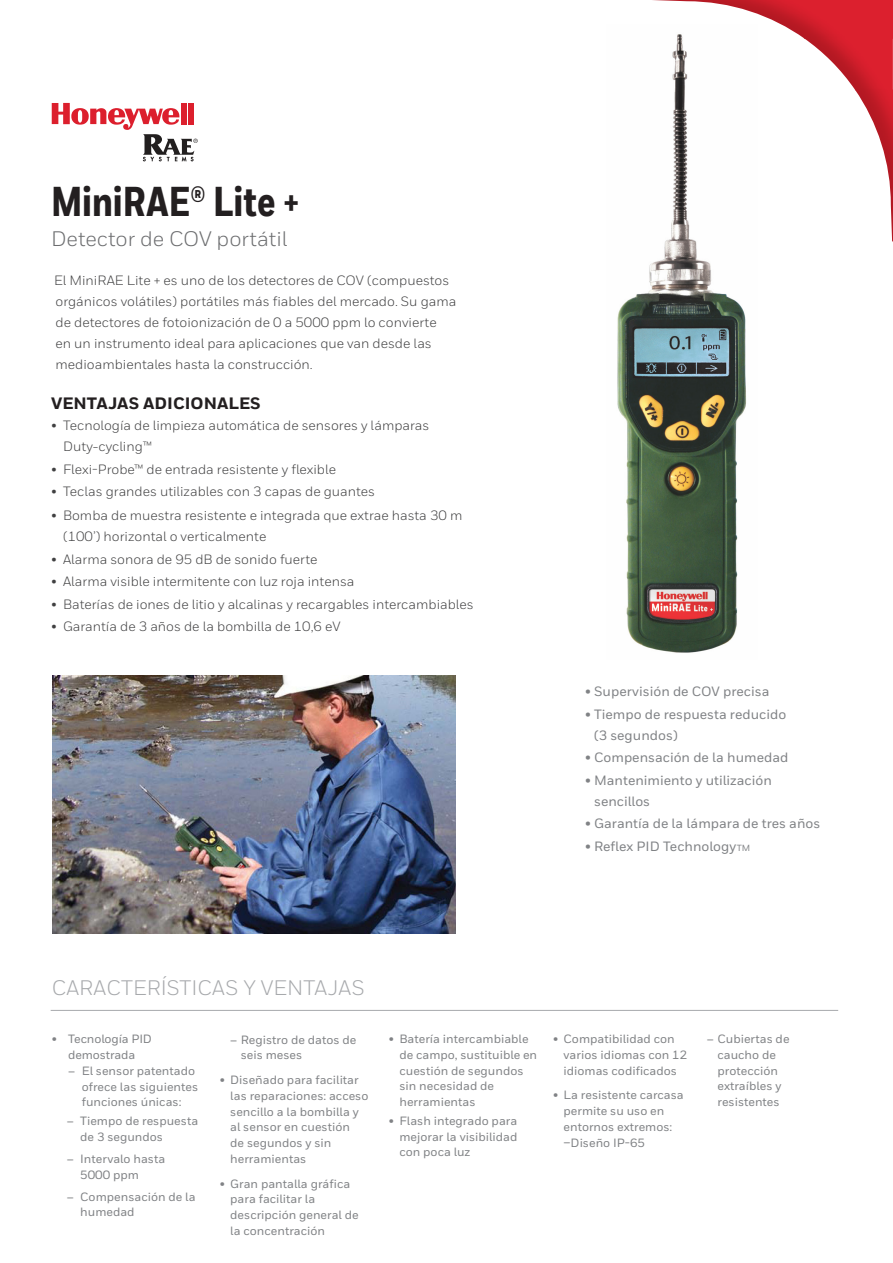
<style>
.page{position:relative;width:893px;height:1263px;background:#fff}
.page>*{position:absolute;margin:0;border:0;box-sizing:border-box;transform-origin:0 0}
.Paragraph_Style1{font:800 41.7px "Honeywell Cond";color:#231f20}
.Paragraph_Style6{font:21px "Honeywell Sans";color:#a7a9ac}
.Paragraph_Style2{font:21px "Honeywell Sans";color:#6c6d6f}
.Paragraph_Style4{font:800 16.5px "Honeywell Sans";color:#231f20}
.Paragraph_Style1-2{font:13.5px/21px "Honeywell Sans";color:#404041}
.Paragraph_Style3{font:13.5px/21px "Honeywell Sans";color:#404041}
.Paragraph_Style1-3{font:500 13.5px/21px "Honeywell Sans";color:#808285}
.Paragraph_Style5{font:13.5px/21px "Honeywell Sans";color:#404041}
.Paragraph_Style6-2{font:13.5px "Honeywell Sans";color:#404041}
.Paragraph_Style6-3{font:500 13.5px "Honeywell Sans";color:#808285}
.Paragraph_Style7{font:500 12px/15.8px "Honeywell Sans";color:#808285}
.Paragraph_Style10{font:500 12px/15.8px "Honeywell Sans";color:#808285}
.Paragraph_Style11{font:500 12px/15.8px "Honeywell Sans";color:#808285}
.Paragraph_Style15{font:500 12px/15.8px "Honeywell Sans";color:#808285}
.Paragraph_Style14{font:500 12px/15.8px "Honeywell Sans";color:#808285}
.Paragraph_Style16{font:500 12px/15.8px "Honeywell Sans";color:#808285;text-align:center}
.Paragraph_Style13{font:500 12px/15.8px "Honeywell Sans";color:#808285;text-align:justify}
.Paragraph_Style9{font:500 12px/15.8px "Honeywell Sans";color:#808285}
.s1{font-size:8.85px}
</style>
<div class="page">
<svg style="left:52px;top:103px;width:146px;height:58px"></svg>
<hr style="left:51px;top:1010px;width:787px;height:1px;background:#a7a9ac">
<img style="left:617px;top:39px;width:129px;height:614px">
<img style="left:653px;top:0;width:239px;height:39px">
<img style="left:803px;top:38px;width:89px;height:51px">
<img style="left:854px;top:89px;width:38px;height:148px">
<img style="left:52px;top:675px;width:404px;height:258px">
<p class="Paragraph_Style1" style="left:51px;top:176px;width:250px">MiniRAE® Lite +</p>
<p class="Paragraph_Style2" style="left:51px;top:226px;width:238px">Detector de COV portátil</p>
<p class="Paragraph_Style3" style="left:54px;top:270px;width:404px">El MiniRAE Lite + es uno de los detectores de COV (compuestos orgánicos volátiles) portátiles más fiables del mercado. Su gama de detectores de fotoionización de 0 a 5000 ppm lo convierte<br>en un instrumento ideal para aplicaciones que van desde las medioambientales hasta la construcción.</p>
<p class="Paragraph_Style4" style="left:51px;top:393px;width:211px">VENTAJAS ADICIONALES</p>
<p class="Paragraph_Style1-2" style="left:63px;top:415px;width:368px;text-indent:-12px">• Tecnología de limpieza automática de sensores y lámparas<br>Duty-cycling™</p>
<p class="Paragraph_Style1-2" style="left:51px;top:459px;width:286px">• Flexi-Probe™ de entrada resistente y flexible</p>
<p class="Paragraph_Style1-2" style="left:51px;top:481px;width:325px">• Teclas grandes utilizables con 3 capas de guantes</p>
<p class="Paragraph_Style5" style="left:63px;top:505px;width:401px;text-indent:-12px">• Bomba de muestra resistente e integrada que extrae hasta 30 m (100’) horizontal o verticalmente</p>
<p class="Paragraph_Style1-2" style="left:51px;top:549px;width:268px">• Alarma sonora de 95 dB de sonido fuerte</p>
<p class="Paragraph_Style1-2" style="left:51px;top:571px;width:305px">• Alarma visible intermitente con luz roja intensa</p>
<p class="Paragraph_Style1-2" style="left:51px;top:594px;width:424px">• Baterías de iones de litio y alcalinas y recargables intercambiables</p>
<p class="Paragraph_Style6-2" style="left:51px;top:618px;width:291px">• Garantía de 3 años de la bombilla de 10,6 eV</p>
<p class="Paragraph_Style1-3" style="left:585px;top:681px;width:186px">• Supervisión de COV precisa</p>
<p class="Paragraph_Style1-3" style="left:594px;top:704px;width:194px;text-indent:-9px">• Tiempo de respuesta reducido (3 segundos)</p>
<p class="Paragraph_Style1-3" style="left:585px;top:747px;width:205px">• Compensación de la humedad</p>
<p class="Paragraph_Style1-3" style="left:594px;top:770px;width:179px;text-indent:-9px">• Mantenimiento y utilización sencillos</p>
<p class="Paragraph_Style1-3" style="left:585px;top:813px;width:237px">• Garantía de la lámpara de tres años</p>
<p class="Paragraph_Style6-3" style="left:585px;top:838px;width:167px">• Reflex PID Technology<span class="s1">TM</span></p>
<p class="Paragraph_Style6" style="left:52px;top:976px;width:314px">CARACTERÍSTICAS Y VENTAJAS</p>
<p class="Paragraph_Style7" style="left:52px;top:1032px;width:102px;text-align:center">• Tecnología PID demostrada</p>
<p class="Paragraph_Style7" style="left:82px;top:1063px;width:118px;text-indent:-14px">– El sensor patentado ofrece las siguientes funciones únicas:</p>
<p class="Paragraph_Style7" style="left:80px;top:1113px;width:119px;text-indent:-14px">– Tiempo de respuesta de 3 segundos</p>
<p class="Paragraph_Style7" style="left:80px;top:1151px;width:86px;text-indent:-14px">– Intervalo hasta<br>5000 ppm</p>
<p class="Paragraph_Style7" style="left:80px;top:1189px;width:117px;text-indent:-14px">– Compensación de la humedad</p>
<p class="Paragraph_Style9" style="left:241px;top:1032px;width:117px;text-indent:-10px">– Registro de datos de seis meses</p>
<p class="Paragraph_Style10" style="left:230px;top:1072px;width:140px;text-indent:-10px">• Diseñado para facilitar las reparaciones: acceso sencillo a la bombilla y al sensor en cuestión<br>de segundos y sin herramientas</p>
<p class="Paragraph_Style11" style="left:230px;top:1176px;width:130px;text-indent:-10px">• Gran pantalla gráfica para facilitar la descripción general de la concentración</p>
<p class="Paragraph_Style7" style="left:399px;top:1031px;width:139px;text-indent:-10px">• Batería intercambiable de campo, sustituible en cuestión de segundos sin necesidad de herramientas</p>
<p class="Paragraph_Style13" style="left:399px;top:1113px;width:119px;text-indent:-10px">• Flash integrado para mejorar la visibilidad con poca luz</p>
<p class="Paragraph_Style14" style="left:563px;top:1031px;width:125px;text-indent:-10px">• Compatibilidad con varios idiomas con 12 idiomas codificados</p>
<p class="Paragraph_Style15" style="left:563px;top:1088px;width:122px;text-indent:-10px">• La resistente carcasa permite su uso en entornos extremos: –Diseño IP-65</p>
<p class="Paragraph_Style16" style="left:707px;top:1031px;width:84px">– Cubiertas de caucho de protección extraíbles y resistentes</p>
</div>
